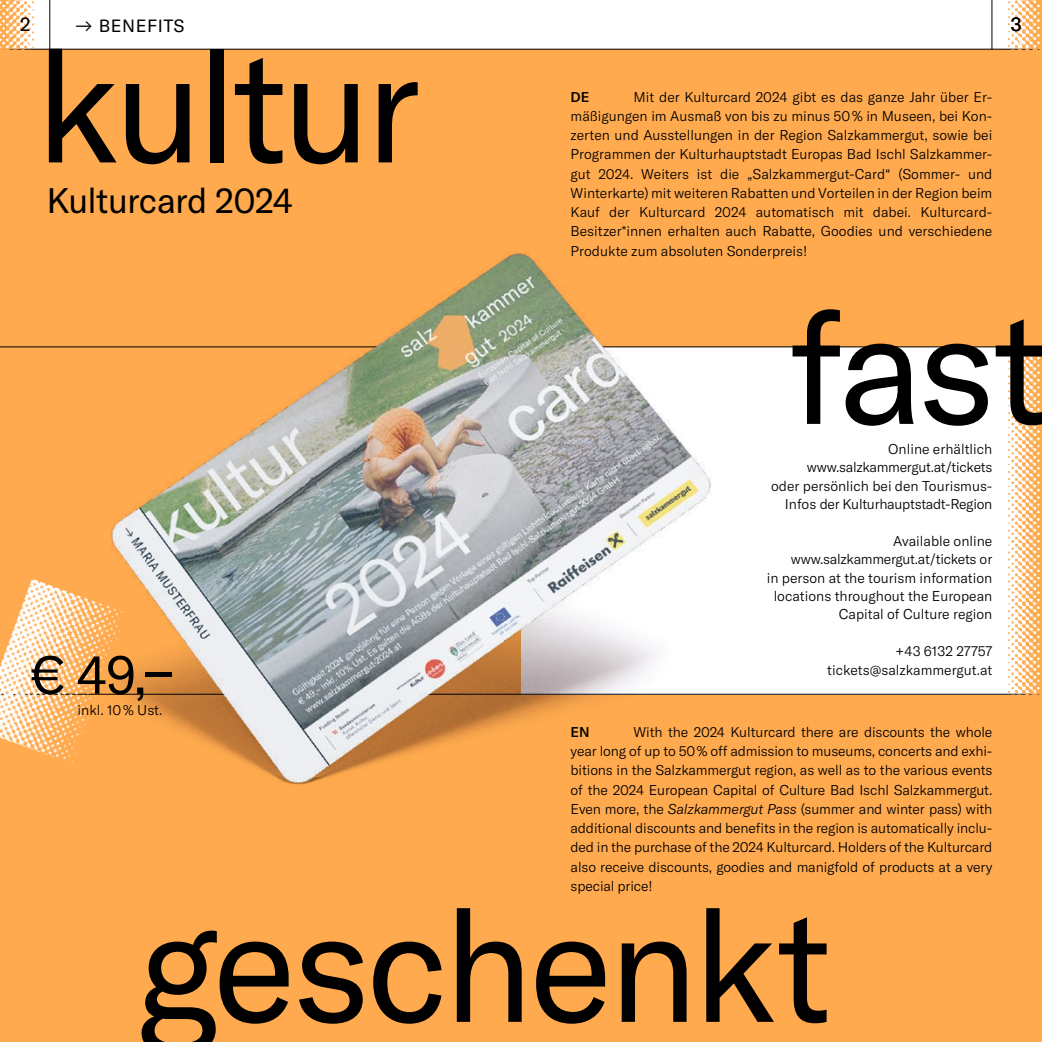
<style>
.page{position:relative;width:1042px;height:1042px;background:#fff}
.page>*{position:absolute;margin:0;border:0;box-sizing:border-box;transform-origin:0 0}
.t1{font:156.8px "GT America";letter-spacing:-.035em;color:#000}
.t2{font:52.5px "GT America";color:#000}
.t3{font:35px "GT America";letter-spacing:-.02em;color:#000}
.t4{font:19.25px "GT America";color:#000}
.t5{font:19.25px "GT America";color:#fff}
.t6{font:17.5px "GT America";letter-spacing:.03em;color:#000}
.t7{font:300 14px/19.2px "GT America";color:#000;text-align:right}
.t8{font:500 14px "GT America";color:#000}
.s1{font-style:italic}
</style>
<div class="page">
<div style="left:0;top:50px;width:1042px;height:992px;background:#ffaa4e"></div>
<div style="left:521px;top:347px;width:521px;height:347px;background:#fff"></div>
<hr style="left:0;top:346px;width:1042px;height:1px;background:#000">
<hr style="left:0;top:694px;width:1042px;height:1px;background:#000">
<hr style="left:991px;top:0;width:1px;height:50px;background:#000">
<hr style="left:0;top:49px;width:1042px;height:1px;background:#000">
<hr style="left:49px;top:0;width:1px;height:50px;background:#000">
<img style="left:997px;top:0;width:43px;height:695px">
<hr style="left:1040px;top:0;width:2px;height:1042px;background:#ffaa4e">
<img style="left:0;top:0;width:45px;height:50px">
<img style="left:0;top:253px;width:939px;height:531px">
<h3 class="t4" style="left:20px;top:13px;width:12px">2</h3>
<p class="t6" style="left:74px;top:15px;width:112px">→ BENEFITS</p>
<h3 class="t4" style="left:1011px;top:13px;width:12px">3</h3>
<h3 class="t5" style="left:28px;top:25px;width:6px">.</h3>
<h3 class="t5" style="left:1018px;top:26px;width:6px">.</h3>
<h1 class="t1" style="left:35px;top:15px;width:387px">kultur</h1>
<h3 class="t3" style="left:47px;top:180px;width:248px">Kulturcard 2024</h3>
<h2 class="t2" style="left:31px;top:644px;width:143px">€ 49,–</h2>
<p class="t7" style="left:78px;top:700px;width:86px">inkl. 10 % Ust.</p>
<p class="t7" style="left:570px;top:87px;width:423px;text-align:justify;text-indent:63px">Mit der Kulturcard 2024 gibt es das ganze Jahr über Er&shy;mäßigungen im Ausmaß von bis zu minus 50 % in Museen, bei Kon&shy;zerten und Ausstellungen in der Region Salzkammergut, sowie bei Programmen der Kulturhauptstadt Europas Bad Ischl Salzkammer&shy;gut 2024. Weiters ist die „Salzkammergut-Card“ (Sommer- und Winterkarte) mit weiteren Rabatten und Vorteilen in der Region beim Kauf der Kulturcard 2024 automatisch mit dabei. Kulturcard-Besitzer*innen erhalten auch Rabatte, Goodies und verschiedene Produkte zum absoluten Sonderpreis!</p>
<p class="t8" style="left:570px;top:88px;width:20px">DE</p>
<h1 class="t1" style="left:789px;top:276px;width:261px">fast</h1>
<p class="t7" style="left:771px;top:440px;width:223px;line-height:18.4px">Online erhältlich www.salzkammergut.at/tickets<br>oder persönlich bei den Tourismus-<br>Infos der Kulturhauptstadt-Region</p>
<p class="t7" style="left:767px;top:532px;width:227px;line-height:18.4px">Available online www.salzkammergut.at/tickets or<br>in person at the tourism information locations throughout the European<br>Capital of Culture region</p>
<p class="t7" style="left:827px;top:642px;width:167px;line-height:18.4px">+43 6132 27757 tickets@salzkammergut.at</p>
<p class="t7" style="left:570px;top:722px;width:423px;text-align:justify;text-indent:63px">With the 2024 Kulturcard there are discounts the whole year long of up to 50 % off admission to museums, concerts and exhi&shy;bitions in the Salzkammergut region, as well as to the various events of the 2024 European Capital of Culture Bad Ischl Salzkammergut.<br>Even more, the <span class="s1">Salzkammergut Pass</span> (summer and winter pass) with additional discounts and benefits in the region is automatically inclu&shy;ded in the purchase of the 2024 Kulturcard. Holders of the Kulturcard also receive discounts, goodies and manigfold of products at a very special price!</p>
<p class="t8" style="left:570px;top:723px;width:20px">EN</p>
<h1 class="t1" style="left:136px;top:874px;width:697px">geschenkt</h1>
</div>
